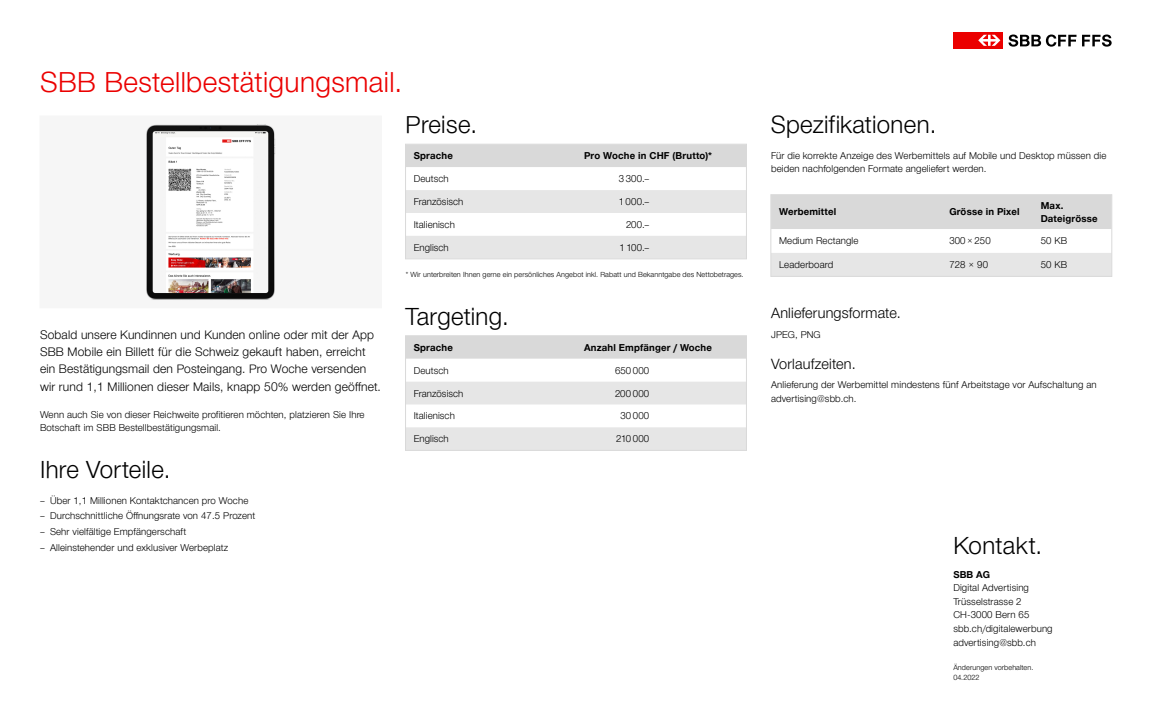
<style>
.page{position:relative;width:1152px;height:720px;background:#fff}
.page>*{position:absolute;margin:0;border:0;box-sizing:border-box;transform-origin:0 0}
._1_Titel{font:300 28px "SBB";letter-spacing:.015em;color:#eb0000}
._2_Untertitel{font:300 24px "SBB";letter-spacing:.015em;color:#000}
._2_1_Untertitel_klei{font:300 14.4px "SBB";letter-spacing:.015em;color:#000}
._5_Lead{font:300 12px/17.2px "SBB";letter-spacing:.015em;color:#000}
._3_Lauftext{font:300 9.6px/13.6px "SBB";letter-spacing:.015em;color:#000}
._4_Zwischentitel{font:700 9.6px "SBB";letter-spacing:.015em;color:#000}
._6_Legende{font:300 7.2px/10.4px "SBB";letter-spacing:.015em;color:#000}
</style>
<div class="page">
<svg style="left:1009px;top:35px;width:67px;height:12px"></svg>
<svg style="left:1082px;top:35px;width:30px;height:12px"></svg>
<div style="left:953px;top:32px;width:50px;height:17px;background:#eb0000"></div>
<svg style="left:978px;top:35px;width:22px;height:11px"></svg>
<svg style="left:773px;top:197px;width:337px;height:78px"></svg>
<div style="left:771px;top:195px;width:341px;height:82px;border:1px solid #d9d9d9"></div>
<img style="left:146px;top:124px;width:130px;height:176px">
<svg style="left:407px;top:146px;width:338px;height:111px"></svg>
<div style="left:405px;top:144px;width:342px;height:115px;border:1px solid #d9d9d9"></div>
<svg style="left:407px;top:338px;width:338px;height:111px"></svg>
<div style="left:405px;top:336px;width:342px;height:115px;border:1px solid #d9d9d9"></div>
<p class="_1_Titel" style="left:40px;top:62px;width:364px">SBB Bestellbestätigungsmail.</p>
<p class="_2_Untertitel" style="left:406px;top:107px;width:73px">Preise.</p>
<p class="_4_Zwischentitel" style="left:414px;top:149px;width:41px">Sprache</p>
<p class="_4_Zwischentitel" style="left:584px;top:149px;width:130px">Pro Woche in CHF (Brutto)*</p>
<p class="_3_Lauftext" style="left:414px;top:171px;width:36px">Deutsch</p>
<p class="_3_Lauftext" style="left:619px;top:171px;width:32px">3 300.–</p>
<p class="_3_Lauftext" style="left:414px;top:194px;width:51px">Französisch</p>
<p class="_3_Lauftext" style="left:619px;top:194px;width:32px">1 000.–</p>
<p class="_3_Lauftext" style="left:414px;top:217px;width:43px">Italienisch</p>
<p class="_3_Lauftext" style="left:626px;top:217px;width:25px">200.–</p>
<p class="_3_Lauftext" style="left:414px;top:240px;width:37px">Englisch</p>
<p class="_3_Lauftext" style="left:620px;top:240px;width:31px">1 100.–</p>
<p class="_5_Lead" style="left:40px;top:326px;width:342px">Sobald unsere Kundinnen und Kunden online oder mit der App SBB Mobile ein Billett für die Schweiz gekauft haben, erreicht ein Bestätigungsmail den Posteingang. Pro Woche versenden wir rund 1,1 Millionen dieser Mails, knapp 50% werden geöffnet.</p>
<p class="_3_Lauftext" style="left:40px;top:407px;width:326px">Wenn auch Sie von dieser Reichweite profitieren möchten, platzieren Sie Ihre<br>Botschaft im SBB Bestellbestätigungsmail.</p>
<p class="_2_Untertitel" style="left:40px;top:452px;width:132px">Ihre Vorteile.</p>
<p class="_3_Lauftext" style="left:40px;top:493px;width:210px">– Über 1,1 Millionen Kontaktchancen pro Woche</p>
<p class="_3_Lauftext" style="left:40px;top:509px;width:217px">– Durchschnittliche Öffnungsrate von 47.5 Prozent</p>
<p class="_3_Lauftext" style="left:40px;top:524px;width:148px">– Sehr vielfältige Empfängerschaft</p>
<p class="_3_Lauftext" style="left:40px;top:540px;width:190px">– Alleinstehender und exklusiver Werbeplatz</p>
<p class="_6_Legende" style="left:406px;top:268px;width:339px">* Wir unterbreiten Ihnen gerne ein persönliches Angebot inkl. Rabatt und Bekanntgabe des Nettobetrages.</p>
<p class="_2_Untertitel" style="left:405px;top:299px;width:105px">Targeting.</p>
<p class="_4_Zwischentitel" style="left:414px;top:340px;width:41px">Sprache</p>
<p class="_4_Zwischentitel" style="left:584px;top:340px;width:130px">Anzahl Empfänger / Woche</p>
<p class="_3_Lauftext" style="left:414px;top:363px;width:36px">Deutsch</p>
<p class="_3_Lauftext" style="left:615px;top:363px;width:36px">650 000</p>
<p class="_3_Lauftext" style="left:414px;top:386px;width:51px">Französisch</p>
<p class="_3_Lauftext" style="left:615px;top:386px;width:36px">200 000</p>
<p class="_3_Lauftext" style="left:414px;top:409px;width:43px">Italienisch</p>
<p class="_3_Lauftext" style="left:620px;top:409px;width:30px">30 000</p>
<p class="_3_Lauftext" style="left:414px;top:431px;width:37px">Englisch</p>
<p class="_3_Lauftext" style="left:616px;top:431px;width:35px">210 000</p>
<p class="_2_Untertitel" style="left:771px;top:107px;width:167px">Spezifikationen.</p>
<p class="_3_Lauftext" style="left:771px;top:148px;width:337px">Für die korrekte Anzeige des Werbemittels auf Mobile und Desktop müssen die beiden nachfolgenden Formate angeliefert werden.</p>
<p class="_4_Zwischentitel" style="left:779px;top:205px;width:59px">Werbemittel</p>
<p class="_4_Zwischentitel" style="left:949px;top:205px;width:72px">Grösse in Pixel</p>
<p class="_4_Zwischentitel" style="left:1041px;top:198px;width:24px">Max.</p>
<p class="_4_Zwischentitel" style="left:1041px;top:212px;width:58px">Dateigrösse</p>
<p class="_3_Lauftext" style="left:779px;top:234px;width:81px">Medium Rectangle</p>
<p class="_3_Lauftext" style="left:949px;top:234px;width:43px">300 × 250</p>
<p class="_3_Lauftext" style="left:1041px;top:234px;width:28px">50 KB</p>
<p class="_3_Lauftext" style="left:779px;top:257px;width:56px">Leaderboard</p>
<p class="_3_Lauftext" style="left:949px;top:257px;width:40px">728 × 90</p>
<p class="_3_Lauftext" style="left:1041px;top:257px;width:28px">50 KB</p>
<p class="_2_1_Untertitel_klei" style="left:771px;top:303px;width:131px">Anlieferungsformate.</p>
<p class="_3_Lauftext" style="left:771px;top:327px;width:51px">JPEG, PNG</p>
<p class="_2_1_Untertitel_klei" style="left:771px;top:353px;width:86px">Vorlaufzeiten.</p>
<p class="_3_Lauftext" style="left:771px;top:378px;width:327px">Anlieferung der Werbemittel mindestens fünf Arbeitstage vor Aufschaltung an advertising@sbb.ch.</p>
<h2 class="_2_Untertitel" style="left:953px;top:528px;width:90px">Kontakt.</h2>
<p class="_4_Zwischentitel" style="left:953px;top:567px;width:38px">SBB AG</p>
<p class="_3_Lauftext" style="left:953px;top:580px;width:101px">Digital Advertising<br>Trüsselstrasse 2<br>CH-3000 Bern 65 sbb.ch/digitalewerbung advertising@sbb.ch</p>
<p class="_6_Legende" style="left:953px;top:661px;width:82px">Änderungen vorbehalten.<br>04.2022</p>
</div>
